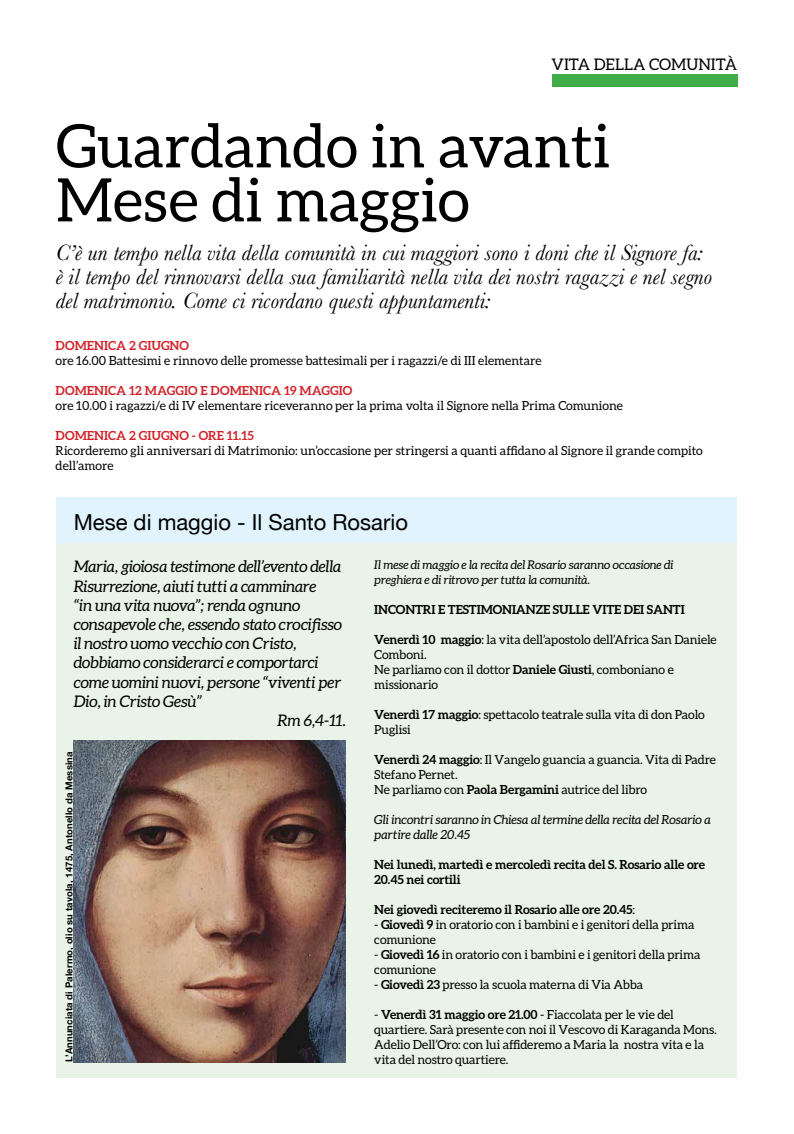
<style>
.page{position:relative;width:794px;height:1134px;background:#fff}
.page>*{position:absolute;margin:0;border:0;box-sizing:border-box;transform-origin:0 0}
.t1{font:60px/54px "Aleo";color:#000}
.t2{font:italic 23px/24px "Baskerville";color:#000}
.t3{font:22px "Helvetica Neue";color:#000}
.t4{font:italic 16px "Aleo";letter-spacing:-.015em;color:#000}
.t5{font:16px "Aleo";color:#000}
.t6{font:12.5px/15px "Aleo";letter-spacing:-.01em;color:#000}
.t7{font:700 12.5px/15px "Aleo";letter-spacing:-.01em;color:#000}
.t8{font:italic 12.5px/15px "Aleo";letter-spacing:-.01em;color:#000}
.t9{font:700 12.5px "Aleo";color:#d2232a}
.t10{font:italic 12px/14.4px "Aleo";letter-spacing:-.01em;color:#000}
.t11{font:700 9.5px "Helvetica Neue";letter-spacing:.01em;color:#000}
.s1{font-weight:700}
.s2{font-weight:400}
</style>
<div class="page">
<div style="left:57px;top:543px;width:680px;height:534px;background:#eaf3e7"></div>
<div style="left:552px;top:74px;width:185px;height:13px;background:#41ad49"></div>
<div style="left:57px;top:497px;width:680px;height:46px;background:#e1f4fd"></div>
<img style="left:74px;top:741px;width:272px;height:321px">
<p class="t5" style="left:551px;top:55px;width:187px">vita della comunità</p>
<h1 class="t1" style="left:56px;top:118px;width:556px">Guardando in avanti<br>Mese di maggio</h1>
<h2 class="t2" style="left:56px;top:240px;width:657px">C’è un tempo nella vita della comunità in cui maggiori sono i doni che il Signore fa: è il tempo del rinnovarsi della sua familiarità nella vita dei nostri ragazzi e nel segno del matrimonio. Come ci ricordano questi appuntamenti:</h2>
<p class="t9" style="left:56px;top:338px;width:92px">Domenica 2 giug</p>
<p class="t9" style="left:169px;top:338px;width:21px">no</p>
<p class="t6" style="left:56px;top:353px;width:487px">ore 16.00 Battesimi e rinnovo delle promesse battesimali per i ragazzi/e di III elementare</p>
<p class="t9" style="left:56px;top:383px;width:298px">Domenica 12 maggio e domenica 19 maggio</p>
<p class="t6" style="left:56px;top:398px;width:569px">ore 10.00 i ragazzi/e di IV elementare riceveranno per la prima volta il Signore nella Prima Comunione</p>
<p class="t9" style="left:56px;top:428px;width:92px">Domenica 2 giug</p>
<p class="t9" style="left:169px;top:428px;width:86px">no - ore 11.15</p>
<p class="t6" style="left:56px;top:443px;width:649px">Ricorderemo gli anniversari di Matrimonio: un’occasione per stringersi a quanti affidano al Signore il grande compito dell’amore</p>
<h3 class="t3" style="left:74px;top:506px;width:336px">Mese di maggio - Il Santo Rosario</h3>
<p class="t4" style="left:74px;top:558px;width:269px">Maria, gioiosa testimone dell’evento della</p>
<p class="t4" style="left:74px;top:577px;width:244px">Risurrezione, aiuti tutti a camminare</p>
<p class="t4" style="left:74px;top:596px;width:228px">“in una vita nuova”; renda ognuno</p>
<p class="t4" style="left:74px;top:615px;width:270px">consapevole che, essendo stato crocifisso</p>
<p class="t4" style="left:74px;top:634px;width:225px">il nostro uomo vecchio con Cristo,</p>
<p class="t4" style="left:74px;top:654px;width:246px">dobbiamo considerarci e comportarci</p>
<p class="t4" style="left:74px;top:673px;width:269px">come uomini nuovi, persone “viventi per</p>
<p class="t4" style="left:74px;top:692px;width:130px">Dio, in Cristo Gesù”</p>
<p class="t4" style="left:277px;top:711px;width:70px">Rm 6,4-11.</p>
<p class="t11" style="left:61px;top:1062px;width:312px;rotate:-90deg">L’Annunciata di Palermo, olio su tavola, 1475, Antonello da Messina</p>
<p class="t10" style="left:374px;top:557px;width:301px">Il mese di maggio e la recita del Rosario saranno occasione di preghiera e di ritrovo per tutta la comunità.</p>
<p class="t7" style="left:374px;top:601px;width:104px">Incontri e testim</p>
<p class="t7" style="left:493px;top:601px;width:75px">onianze sulle</p>
<p class="t7" style="left:592px;top:601px;width:40px">vite dei</p>
<p class="t7" style="left:647px;top:601px;width:33px">Santi</p>
<p class="t6" style="left:374px;top:631px;width:344px"><span class="s1">Venerdì 10 maggio</span>: la vita dell’apostolo dell’Africa San Daniele Comboni.<br>Ne parliamo con il dottor <span class="s1">Daniele Giusti</span>, comboniano e missionario</p>
<p class="t6" style="left:374px;top:706px;width:332px"><span class="s1">Venerdì 17 maggio</span>: spettacolo teatrale sulla vita di don Paolo<br>Puglisi</p>
<p class="t6" style="left:374px;top:751px;width:343px"><span class="s1">Venerdì 24 maggio</span>: Il Vangelo guancia a guancia. Vita di Padre<br>Stefano Pernet.<br>Ne parliamo con <span class="s1">Paola Bergamini</span> autrice del libro</p>
<p class="t8" style="left:374px;top:811px;width:338px">Gli incontri saranno in Chiesa al termine della recita del Rosario a partire dalle 20.45</p>
<p class="t7" style="left:374px;top:856px;width:332px">Nei lunedì, martedì e mercoledì recita del S. Rosario alle ore<br>20.45 nei cortili</p>
<p class="t7" style="left:374px;top:901px;width:262px">Nei giovedì reciteremo il Rosario alle ore 20.45<span class="s2">:</span></p>
<p class="t6" style="left:374px;top:916px;width:321px">- <span class="s1">Giovedì 9</span> in oratorio con i bambini e i genitori della prima comunione</p>
<p class="t6" style="left:374px;top:946px;width:328px">- <span class="s1">Giovedì 16</span> in oratorio con i bambini e i genitori della prima comunione</p>
<p class="t6" style="left:374px;top:976px;width:270px">- <span class="s1">Giovedì 23</span> presso la scuola materna di Via Abba</p>
<p class="t6" style="left:374px;top:1006px;width:344px">- <span class="s1">Venerdì 31 maggio ore 21.00</span> - Fiaccolata per le vie del quartiere. Sarà presente con noi il Vescovo di Karaganda Mons.<br>Adelio Dell’Oro: con lui affideremo a Maria la nostra vita e la vita del nostro quartiere.</p>
</div>
